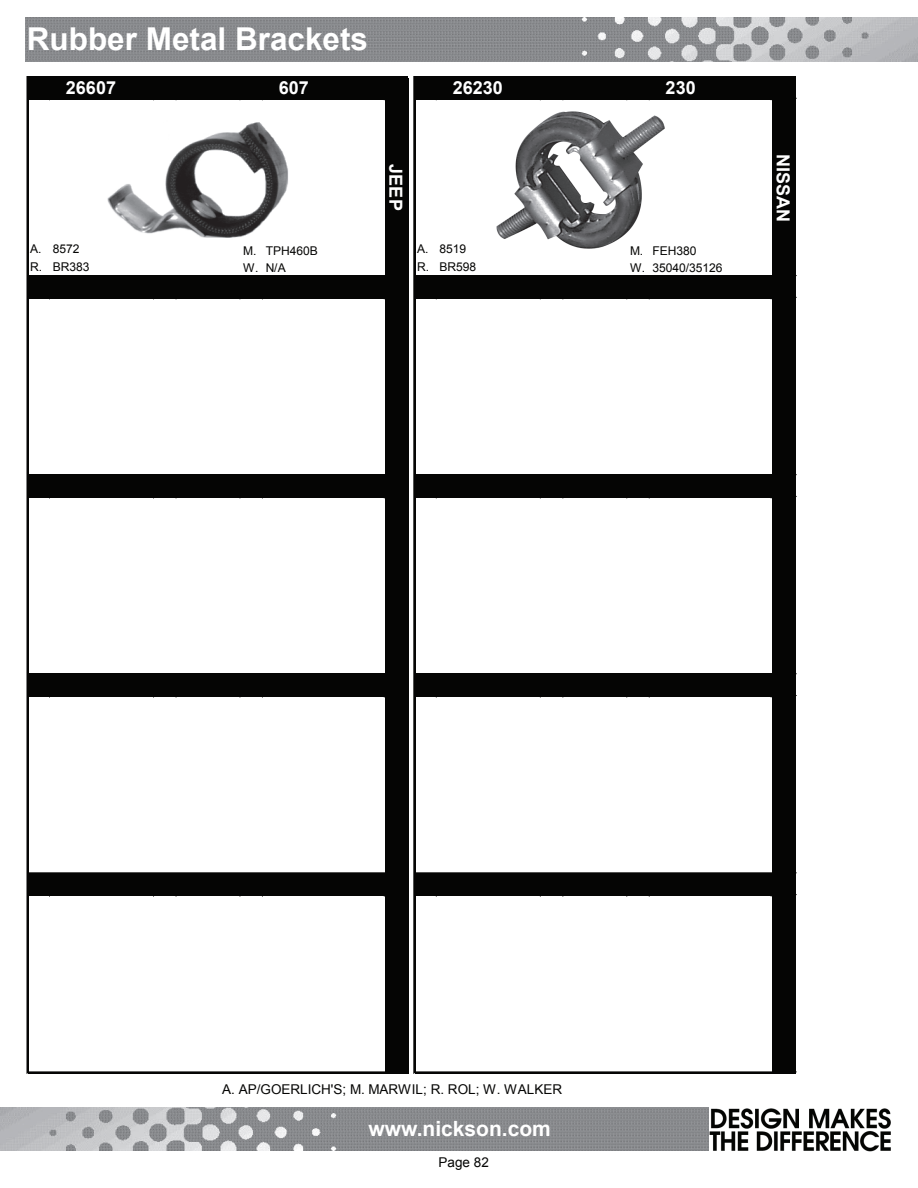
<style>
.page{position:relative;width:918px;height:1188px;background:#fff}
.page>*{position:absolute;margin:0;border:0;box-sizing:border-box;transform-origin:0 0}
.t1{font:700 31.5px "Arial";color:#fff}
.t2{font:700 21px "Arial";color:#fff}
.t3{font:700 18px "Arial";letter-spacing:.005em;color:#fff}
.t4{font:13.5px "Arial";color:#050504}
.t5{font:12px "Arial";letter-spacing:-.005em;color:#050504}
</style>
<div class="page">
<img style="left:26px;top:18px;width:892px;height:43px">
<img style="left:0;top:1107px;width:709px;height:44px">
<img style="left:709px;top:1108px;width:182px;height:44px">
<img style="left:496px;top:111px;width:169px;height:138px">
<img style="left:107px;top:122px;width:181px;height:116px">
<div style="left:28px;top:77px;width:380px;height:22px;background:#050504"></div>
<div style="left:415px;top:77px;width:381px;height:22px;background:#050504"></div>
<div style="left:385px;top:99px;width:23px;height:21px;background:#050504"></div>
<div style="left:772px;top:99px;width:24px;height:21px;background:#050504"></div>
<div style="left:385px;top:119px;width:23px;height:21px;background:#050504"></div>
<div style="left:772px;top:119px;width:24px;height:21px;background:#050504"></div>
<div style="left:385px;top:140px;width:23px;height:119px;background:#050504"></div>
<div style="left:772px;top:140px;width:24px;height:119px;background:#050504"></div>
<div style="left:385px;top:259px;width:23px;height:17px;background:#050504"></div>
<div style="left:772px;top:259px;width:24px;height:17px;background:#050504"></div>
<div style="left:28px;top:276px;width:380px;height:22px;background:#050504"></div>
<div style="left:415px;top:276px;width:381px;height:22px;background:#050504"></div>
<div style="left:385px;top:298px;width:23px;height:21px;background:#050504"></div>
<div style="left:772px;top:298px;width:24px;height:21px;background:#050504"></div>
<div style="left:385px;top:318px;width:23px;height:21px;background:#050504"></div>
<div style="left:772px;top:318px;width:24px;height:21px;background:#050504"></div>
<div style="left:385px;top:339px;width:23px;height:137px;background:#050504"></div>
<div style="left:772px;top:339px;width:24px;height:137px;background:#050504"></div>
<div style="left:28px;top:475px;width:380px;height:22px;background:#050504"></div>
<div style="left:415px;top:475px;width:381px;height:22px;background:#050504"></div>
<div style="left:385px;top:497px;width:23px;height:21px;background:#050504"></div>
<div style="left:772px;top:497px;width:24px;height:21px;background:#050504"></div>
<div style="left:385px;top:517px;width:23px;height:21px;background:#050504"></div>
<div style="left:772px;top:517px;width:24px;height:21px;background:#050504"></div>
<div style="left:385px;top:538px;width:23px;height:137px;background:#050504"></div>
<div style="left:772px;top:538px;width:24px;height:137px;background:#050504"></div>
<div style="left:28px;top:674px;width:380px;height:22px;background:#050504"></div>
<div style="left:415px;top:674px;width:381px;height:22px;background:#050504"></div>
<div style="left:385px;top:696px;width:23px;height:21px;background:#050504"></div>
<div style="left:772px;top:696px;width:24px;height:21px;background:#050504"></div>
<div style="left:385px;top:717px;width:23px;height:20px;background:#050504"></div>
<div style="left:772px;top:717px;width:24px;height:20px;background:#050504"></div>
<div style="left:385px;top:737px;width:23px;height:137px;background:#050504"></div>
<div style="left:772px;top:737px;width:24px;height:137px;background:#050504"></div>
<div style="left:28px;top:874px;width:380px;height:22px;background:#050504"></div>
<div style="left:415px;top:874px;width:381px;height:22px;background:#050504"></div>
<div style="left:385px;top:895px;width:23px;height:21px;background:#050504"></div>
<div style="left:772px;top:895px;width:24px;height:21px;background:#050504"></div>
<div style="left:385px;top:916px;width:23px;height:20px;background:#050504"></div>
<div style="left:772px;top:916px;width:24px;height:20px;background:#050504"></div>
<div style="left:385px;top:936px;width:23px;height:137px;background:#050504"></div>
<div style="left:772px;top:936px;width:24px;height:137px;background:#050504"></div>
<hr style="left:28px;top:98px;width:380px;height:2px;background:#050504">
<hr style="left:28px;top:275px;width:380px;height:1px;background:#050504">
<hr style="left:28px;top:297px;width:380px;height:2px;background:#050504">
<hr style="left:28px;top:474px;width:380px;height:1px;background:#050504">
<hr style="left:28px;top:496px;width:380px;height:2px;background:#050504">
<hr style="left:28px;top:673px;width:380px;height:1px;background:#050504">
<hr style="left:28px;top:696px;width:380px;height:1px;background:#050504">
<hr style="left:28px;top:873px;width:380px;height:1px;background:#050504">
<hr style="left:28px;top:1072px;width:380px;height:1px;background:#050504">
<hr style="left:27px;top:76px;width:1px;height:997px;background:#050504">
<hr style="left:414px;top:76px;width:1px;height:997px;background:#050504">
<hr style="left:415px;top:98px;width:381px;height:2px;background:#050504">
<hr style="left:415px;top:275px;width:381px;height:1px;background:#050504">
<hr style="left:415px;top:297px;width:381px;height:2px;background:#050504">
<hr style="left:415px;top:474px;width:381px;height:1px;background:#050504">
<hr style="left:415px;top:496px;width:381px;height:2px;background:#050504">
<hr style="left:415px;top:673px;width:381px;height:1px;background:#050504">
<hr style="left:415px;top:696px;width:381px;height:1px;background:#050504">
<hr style="left:415px;top:873px;width:381px;height:1px;background:#050504">
<hr style="left:415px;top:1072px;width:381px;height:1px;background:#050504">
<p class="t1" style="left:27px;top:19px;width:343px">Rubber Metal Brackets</p>
<p class="t3" style="left:66px;top:75px;width:52px">26607</p>
<p class="t3" style="left:279px;top:75px;width:32px">607</p>
<p class="t3" style="left:453px;top:75px;width:52px">26230</p>
<p class="t3" style="left:666px;top:75px;width:32px">230</p>
<p class="t3" style="left:408px;top:164px;width:48px;rotate:90deg">JEEP</p>
<p class="t5" style="left:30px;top:241px;width:51px">A. 8572</p>
<p class="t5" style="left:243px;top:242px;width:76px">M. TPH460B</p>
<p class="t5" style="left:417px;top:241px;width:51px">A. 8519</p>
<p class="t5" style="left:630px;top:242px;width:68px">M. FEH380</p>
<p class="t5" style="left:30px;top:259px;width:61px">R. BR383</p>
<p class="t5" style="left:243px;top:260px;width:44px">W. N/A</p>
<p class="t5" style="left:417px;top:259px;width:61px">R. BR598</p>
<p class="t5" style="left:630px;top:260px;width:94px">W. 35040/35126</p>
<p class="t3" style="left:795px;top:154px;width:70px;rotate:90deg">NISSAN</p>
<p class="t4" style="left:222px;top:1080px;width:341px">A. AP/GOERLICH'S; M. MARWIL; R. ROL; W. WALKER</p>
<p class="t2" style="left:369px;top:1115px;width:184px">www.nickson.com</p>
<p class="t4" style="left:439px;top:1154px;width:52px">Page 82</p>
</div>
